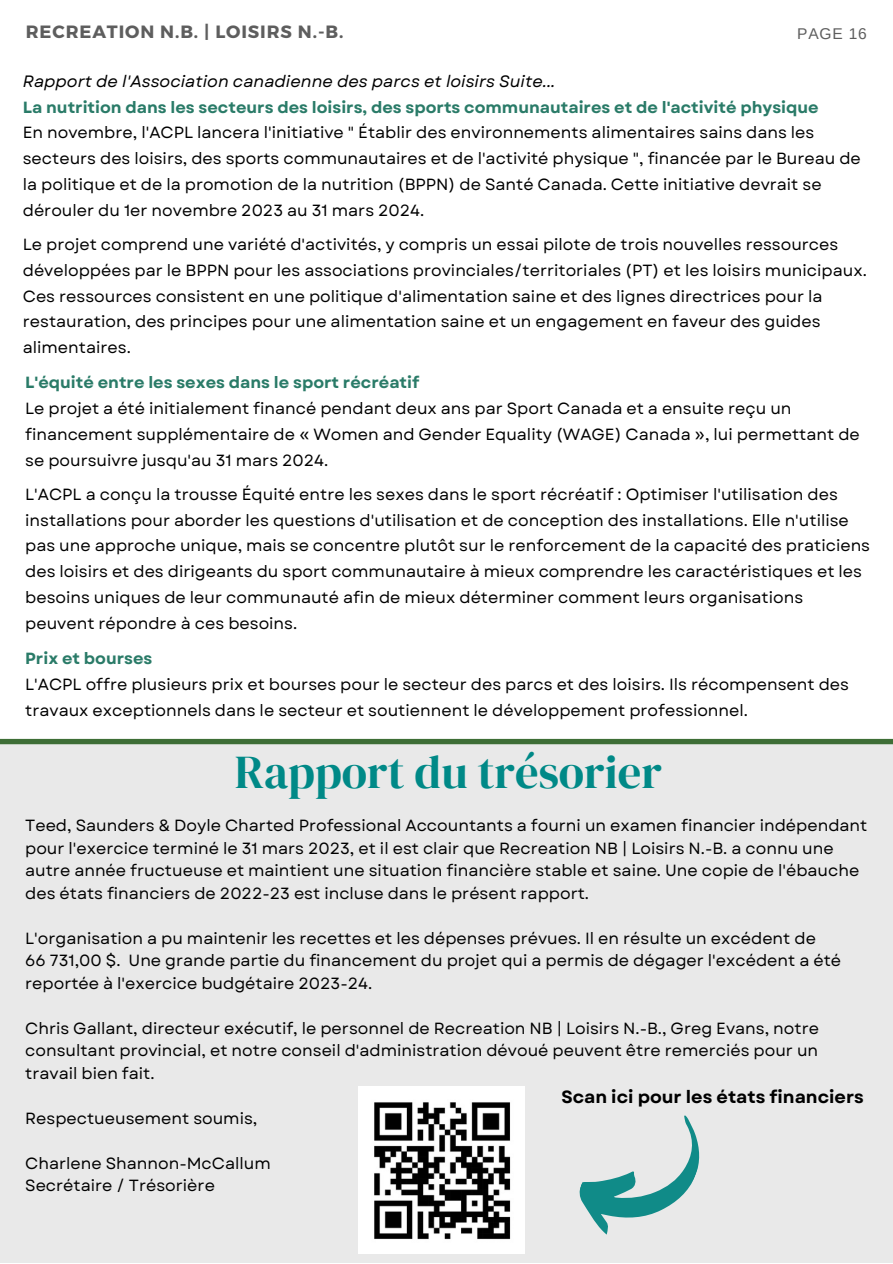
<style>
.page{position:relative;width:893px;height:1264px;background:#fff}
.page>*{position:absolute;margin:0;border:0;box-sizing:border-box;transform-origin:0 0}
.t1{font:46.5px "DM Serif Display";color:#008987}
.t2{font:700 17.85px "Montserrat";letter-spacing:.05em;color:#5e5e5e}
.t3{font:700 17.7px "Garet";color:#000}
.t4{font:italic 16.5px "Garet";color:#000}
.t5{font:16.2px/25.8px "Garet";color:#000}
.t6{font:700 16.2px "Garet";color:#2a7b68}
.t7{font:15.6px "Arimo";letter-spacing:.05em;color:#5e5e5e}
</style>
<div class="page">
<div style="left:0;top:739px;width:892px;height:5px;background:#3e6e36"></div>
<div style="left:0;top:744px;width:892px;height:518px;background:#e9e9e9"></div>
<svg style="left:579px;top:1115px;width:121px;height:119px;background:#b3d1d0"></svg>
<img style="left:358px;top:1086px;width:166px;height:166px">
<p class="t2" style="left:26px;top:21px;width:319px">RECREATION N.B. | LOISIRS N.-B.</p>
<p class="t7" style="left:797px;top:23px;width:71px">PAGE 16</p>
<p class="t4" style="left:23px;top:71px;width:534px">Rapport de l'Association canadienne des parcs et loisirs Suite...</p>
<p class="t6" style="left:23px;top:97px;width:797px">La nutrition dans les secteurs des loisirs, des sports communautaires et de l'activité physique</p>
<p class="t5" style="left:23px;top:120px;width:839px">En novembre, l'ACPL lancera l'initiative " Établir des environnements alimentaires sains dans les secteurs des loisirs, des sports communautaires et de l'activité physique ", financée par le Bureau de la politique et de la promotion de la nutrition (BPPN) de Santé Canada. Cette initiative devrait se dérouler du 1er novembre 2023 au 31 mars 2024.</p>
<p class="t5" style="left:23px;top:232px;width:845px">Le projet comprend une variété d'activités, y compris un essai pilote de trois nouvelles ressources développées par le BPPN pour les associations provinciales/territoriales (PT) et les loisirs municipaux.<br>Ces ressources consistent en une politique d'alimentation saine et des lignes directrices pour la restauration, des principes pour une alimentation saine et un engagement en faveur des guides alimentaires.</p>
<p class="t6" style="left:25px;top:372px;width:395px">L'équité entre les sexes dans le sport récréatif</p>
<p class="t5" style="left:25px;top:396px;width:836px">Le projet a été initialement financé pendant deux ans par Sport Canada et a ensuite reçu un financement supplémentaire de « Women and Gender Equality (WAGE) Canada », lui permettant de se poursuivre jusqu'au 31 mars 2024.</p>
<p class="t5" style="left:25px;top:481px;width:846px">L'ACPL a conçu la trousse Équité entre les sexes dans le sport récréatif : Optimiser l'utilisation des installations pour aborder les questions d'utilisation et de conception des installations. Elle n'utilise pas une approche unique, mais se concentre plutôt sur le renforcement de la capacité des praticiens des loisirs et des dirigeants du sport communautaire à mieux comprendre les caractéristiques et les besoins uniques de leur communauté afin de mieux déterminer comment leurs organisations peuvent répondre à ces besoins.</p>
<p class="t6" style="left:25px;top:648px;width:129px">Prix et bourses</p>
<p class="t5" style="left:25px;top:671px;width:825px">L'ACPL offre plusieurs prix et bourses pour le secteur des parcs et des loisirs. Ils récompensent des travaux exceptionnels dans le secteur et soutiennent le développement professionnel.</p>
<h1 class="t1" style="left:235px;top:745px;width:428px">Rapport du trésorier</h1>
<p class="t5" style="left:25px;top:815px;width:843px;line-height:22.5px">Teed, Saunders &amp; Doyle Charted Professional Accountants a fourni un examen financier indépendant pour l'exercice terminé le 31 mars 2023, et il est clair que Recreation NB | Loisirs N.-B. a connu une autre année fructueuse et maintient une situation financière stable et saine. Une copie de l'ébauche des états financiers de 2022-23 est incluse dans le présent rapport.</p>
<p class="t5" style="left:25px;top:927px;width:817px;line-height:22.5px">L'organisation a pu maintenir les recettes et les dépenses prévues. Il en résulte un excédent de<br>66 731,00 $. Une grande partie du financement du projet qui a permis de dégager l'excédent a été reportée à l'exercice budgétaire 2023-24.</p>
<p class="t5" style="left:25px;top:1017px;width:795px;line-height:22.5px;text-align:justify">Chris Gallant, directeur exécutif, le personnel de Recreation NB | Loisirs N.-B., Greg Evans, notre consultant provincial, et notre conseil d'administration dévoué peuvent être remerciés pour un travail bien fait.</p>
<p class="t5" style="left:25px;top:1105px;width:234px">Respectueusement soumis,</p>
<p class="t5" style="left:25px;top:1152px;width:247px;line-height:22.5px">Charlene Shannon-McCallum<br>Secrétaire / Trésorière</p>
<p class="t3" style="left:561px;top:1085px;width:304px">Scan ici pour les états financiers</p>
</div>
